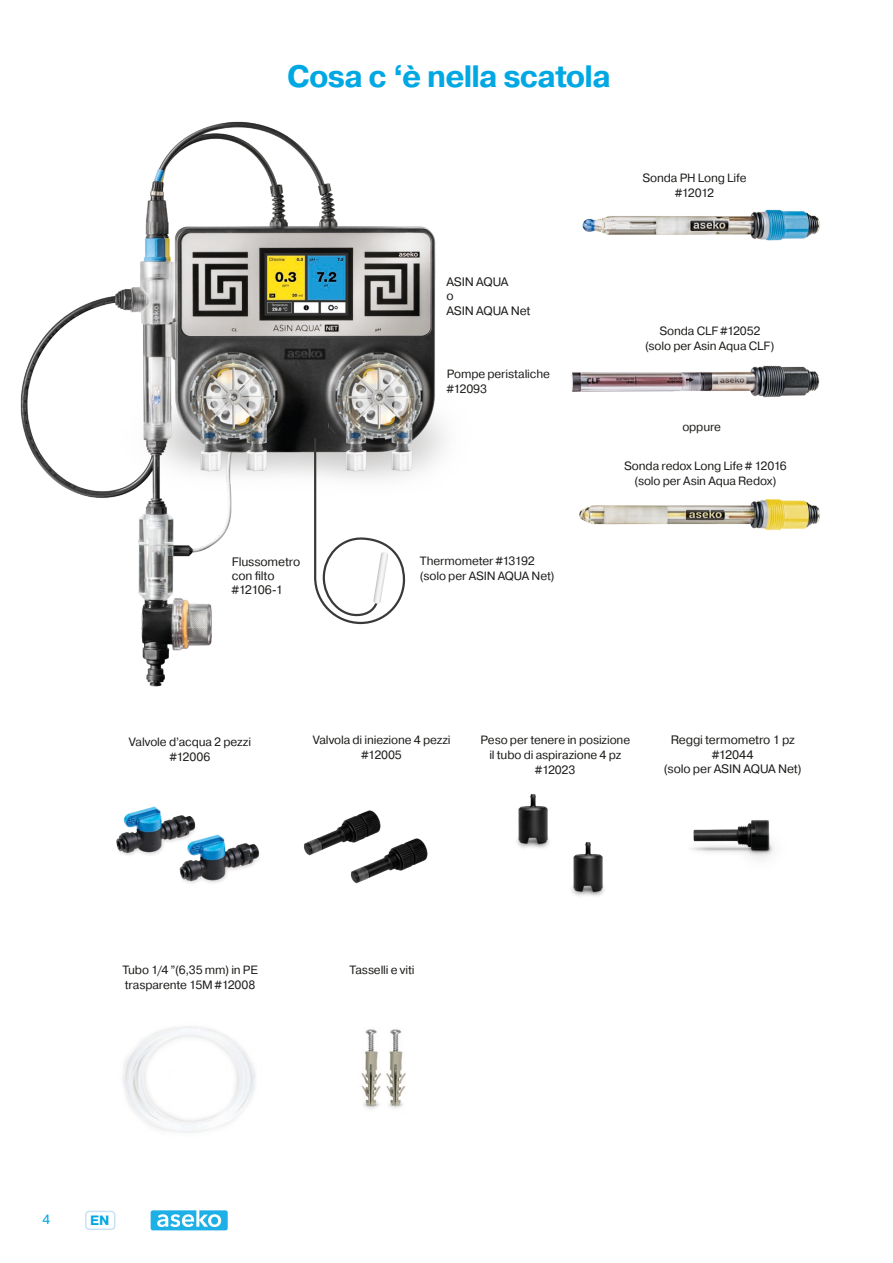
<style>
.page{position:relative;width:893px;height:1263px;background:#fff}
.page>*{position:absolute;margin:0;border:0;box-sizing:border-box;transform-origin:0 0}
.Nadpis_1{font:700 30.9px "Pragmatica";letter-spacing:-.03em;color:#00a8e3}
.t1{font:700 13.5px "Pragmatica";color:#00a8e3}
.t2{font:13.5px "Pragmatica";color:#00a8e3}
.Label{font:12.3px/14.2px "Pragmatica";letter-spacing:-.015em;color:#1d1d1b}
.Label-2{font:12px/15px "Pragmatica";letter-spacing:-.01em;color:#1d1d1b;text-align:center}
</style>
<div class="page">
<div style="left:85px;top:1211px;width:30px;height:19px;border:2px solid #c7e2f4;border-radius:4px"></div>
<svg style="left:151px;top:1210px;width:77px;height:20px"></svg>
<img style="left:20px;top:121px;width:425px;height:566px">
<img style="left:361px;top:1029px;width:45px;height:80px">
<img style="left:116px;top:806px;width:68px;height:50px">
<img style="left:161px;top:816px;width:99px;height:68px">
<img style="left:407px;top:838px;width:21px;height:30px">
<img style="left:303px;top:810px;width:104px;height:74px">
<img style="left:517px;top:794px;width:31px;height:54px">
<img style="left:546px;top:826px;width:58px;height:70px">
<img style="left:691px;top:820px;width:83px;height:39px">
<img style="left:123px;top:1026px;width:133px;height:107px">
<svg style="left:313px;top:437px;width:93px;height:188px"></svg>
<img style="left:582px;top:209px;width:238px;height:32px">
<img style="left:571px;top:365px;width:249px;height:33px">
<img style="left:579px;top:499px;width:241px;height:32px">
<p class="Nadpis_1" style="left:287px;top:56px;width:325px">Cosa c ‘è nella scatola</p>
<p class="Label" style="left:446px;top:275px;width:86px">ASIN AQUA<br>o<br>ASIN AQUA Net</p>
<p class="Label-2" style="left:447px;top:366px;width:105px;text-align:left">Pompe peristaliche #12093</p>
<p class="Label" style="left:232px;top:554px;width:70px">Flussometro con filto #12106-1</p>
<p class="Label-2" style="left:420px;top:554px;width:136px;text-align:left">Thermometer #13192 (solo per ASIN AQUA Net)</p>
<p class="Label-2" style="left:642px;top:171px;width:106px">Sonda PH Long Life #12012</p>
<p class="Label-2" style="left:645px;top:323px;width:131px">Sonda CLF #12052 (solo per Asin Aqua CLF)</p>
<p class="Label-2" style="left:682px;top:420px;width:40px">oppure</p>
<p class="Label-2" style="left:624px;top:459px;width:164px">Sonda redox Long Life # 12016 (solo per Asin Aqua Redox)</p>
<p class="Label-2" style="left:129px;top:735px;width:124px">Valvole d’acqua 2 pezzi #12006</p>
<p class="Label-2" style="left:313px;top:732px;width:139px">Valvola di iniezione 4 pezzi #12005</p>
<p class="Label-2" style="left:480px;top:733px;width:151px">Peso per tenere in posizione il tubo di aspirazione 4 pz #12023</p>
<p class="Label" style="left:664px;top:733px;width:139px;text-align:center">Reggi termometro 1 pz #12044<br>(solo per ASIN AQUA Net)</p>
<p class="Label-2" style="left:122px;top:962px;width:137px;text-align:left">Tubo 1/4 ”(6,35 mm) in PE trasparente 15M #12008</p>
<p class="Label-2" style="left:349px;top:962px;width:67px">Tasselli e viti</p>
<p class="t2" style="left:43px;top:1211px;width:9px">4</p>
<p class="t1" style="left:90px;top:1212px;width:21px">EN</p>
</div>
